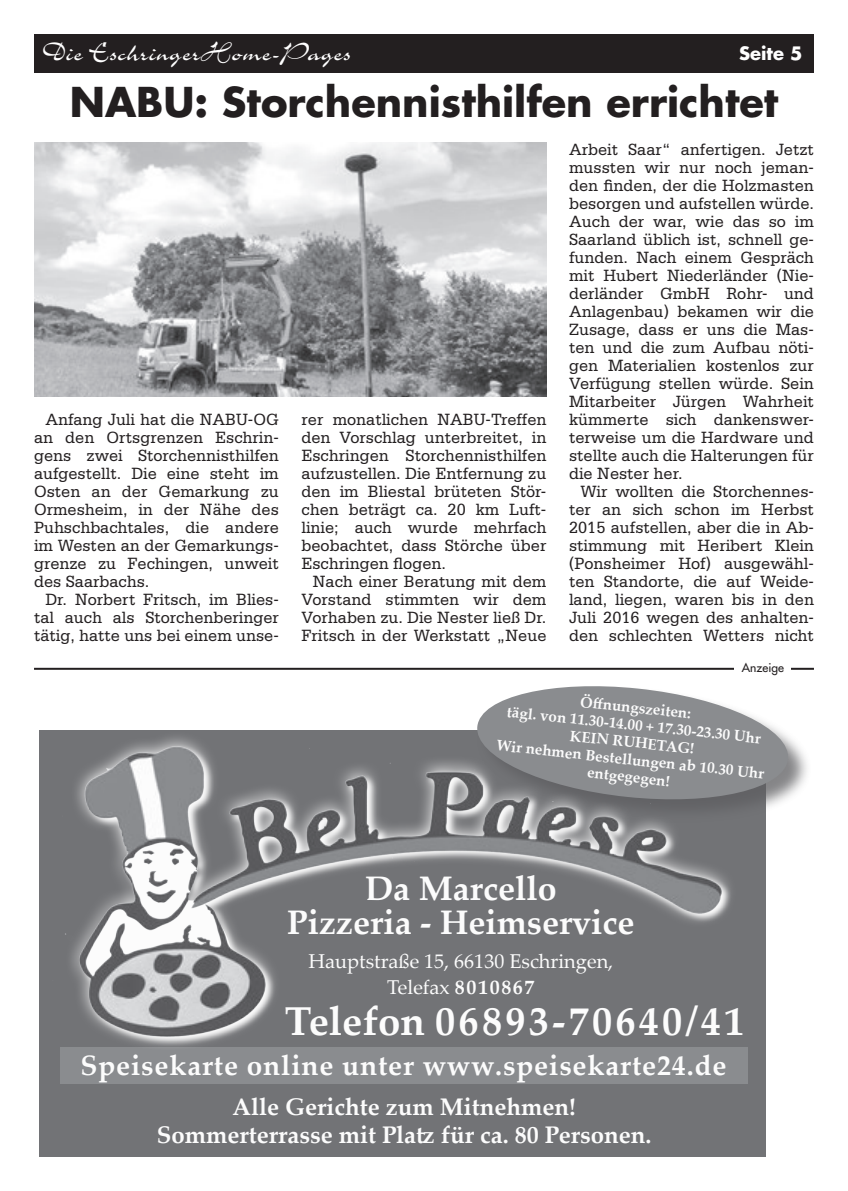
<style>
.page{position:relative;width:848px;height:1191px;background:#fff}
.page>*{position:absolute;margin:0;border:0;box-sizing:border-box;transform-origin:0 0}
.t1{font:700 40.2px "Palatino Linotype";letter-spacing:.08em;color:#fcfcfc}
.Uberschrift{font:700 40px "Futura LT";color:#231f20}
.t2{font:700 34px/34px "Palatino Linotype";color:#fcfcfc;text-align:center}
.t3{font:29px "Charme LT";color:#fff}
.t4{font:700 28px "Palatino Linotype";letter-spacing:.03em;color:#fcfcfc}
.t5{font:700 24px/28.8px "Palatino Linotype";color:#fcfcfc;text-align:center}
.t6{font:20px/26px "Palatino Linotype";color:#fcfcfc;text-align:center}
.t7{font:700 18px "Futura LT";color:#fff}
.Grundtext{font:17.2px/18px "Serifa LT";color:#231f20;text-align:justify;scale:.95 1}
.t8{font:700 15px/17.4px "Palatino Linotype";color:#fcfcfc;text-align:center}
.t9{font:12px "Futura LT";color:#231f20}
.s1{font-weight:700}
</style>
<div class="page">
<div style="left:34px;top:34px;width:780px;height:38px;background:#231f20"></div>
<div style="left:40px;top:730px;width:725px;height:427px;background:#727376"></div>
<div style="left:60px;top:1047px;width:688px;height:37px;background:#8a8c8f"></div>
<div style="left:477px;top:685px;width:334px;height:138px;background:#5d5d60;opacity:.75"></div>
<svg style="left:477px;top:685px;width:314px;height:121px"></svg>
<img style="left:65px;top:728px;width:686px;height:318px">
<hr style="left:34px;top:668px;width:780px;height:2px;background:#231f20">
<div style="left:734px;top:662px;width:57px;height:13px;background:#fff"></div>
<img style="left:34px;top:143px;width:512px;height:253px">
<p class="t3" style="left:43px;top:38px;width:310px">Die EschringerHome-Pages</p>
<p class="t7" style="left:739px;top:42px;width:65px">Seite 5</p>
<p class="Uberschrift" style="left:70px;top:75px;width:710px">NABU: Storchennisthilfen errichtet</p>
<p class="Grundtext" style="left:34px;top:410px;width:259px;text-indent:11px">Anfang Juli hat die NABU-OG an den Ortsgrenzen Eschrin&shy;gens zwei Storchennisthilfen aufgestellt. Die eine steht im Osten an der Gemarkung zu Ormesheim, in der Nähe des Puhschbachtales, die andere im Westen an der Gemarkungs&shy;grenze zu Fechingen, unweit des Saarbachs.</p>
<p class="Grundtext" style="left:34px;top:590px;width:259px;text-indent:11px">Dr. Norbert Fritsch, im Blies&shy;tal auch als Storchenberinger tätig, hatte uns bei einem unse-</p>
<p class="Grundtext" style="left:301px;top:410px;width:259px">rer monatlichen NABU-Treffen den Vorschlag unterbreitet, in Eschringen Storchennisthilfen aufzustellen. Die Entfernung zu den im Bliestal brüteten Stör&shy;chen beträgt ca. 20 km Luft&shy;linie; auch wurde mehrfach beobachtet, dass Störche über Eschringen flogen.</p>
<p class="Grundtext" style="left:301px;top:572px;width:259px;text-indent:11px">Nach einer Beratung mit dem Vorstand stimmten wir dem Vorhaben zu. Die Nester ließ Dr.<br>Fritsch in der Werkstatt „Neue</p>
<p class="Grundtext" style="left:569px;top:140px;width:259px">Arbeit Saar“ anfertigen. Jetzt mussten wir nur noch jeman&shy;den finden, der die Holzmasten besorgen und aufstellen würde.<br>Auch der war, wie das so im Saarland üblich ist, schnell ge&shy;funden. Nach einem Gespräch mit Hubert Niederländer (Nie&shy;derländer GmbH Rohr- und Anlagenbau) bekamen wir die Zusage, dass er uns die Mas&shy;ten und die zum Aufbau nöti&shy;gen Materialien kostenlos zur Verfügung stellen würde. Sein Mitarbeiter Jürgen Wahrheit kümmerte sich dankenswer&shy;terweise um die Hardware und stellte auch die Halterungen für die Nester her.</p>
<p class="Grundtext" style="left:569px;top:483px;width:259px;text-indent:11px">Wir wollten die Storchennes&shy;ter an sich schon im Herbst 2015 aufstellen, aber die in Ab&shy;stimmung mit Heribert Klein (Ponsheimer Hof) ausgewähl&shy;ten Standorte, die auf Weide&shy;land, liegen, waren bis in den Juli 2016 wegen des anhalten&shy;den schlechten Wetters nicht</p>
<p class="t9" style="left:741px;top:659px;width:44px">Anzeige</p>
<p class="t8" style="left:503px;top:684px;width:270px;rotate:6deg">Öff nungszeiten:<br>tägl. von 11.30-14.00 + 17.30-23.30 Uhr<br>KEIN RUHETAG!<br>Wir nehmen Bestellungen ab 10.30 Uhr entgegegen!</p>
<p class="t2" style="left:287px;top:870px;width:349px">Da Marcello<br>Pizzeria - Heimservice</p>
<p class="t6" style="left:308px;top:947px;width:306px">Hauptstraße 15, 66130 Eschringen,<br>Telefax <span class="s1">8010867</span></p>
<p class="t1" style="left:285px;top:992px;width:461px">Telefon 06893-70640/41</p>
<p class="t4" style="left:80px;top:1045px;width:647px">Speisekarte online unter www.speisekarte24.de</p>
<p class="t5" style="left:157px;top:1091px;width:496px">Alle Gerichte zum Mitnehmen!<br>Sommerterrasse mit Platz für ca. 80 Personen.</p>
</div>
